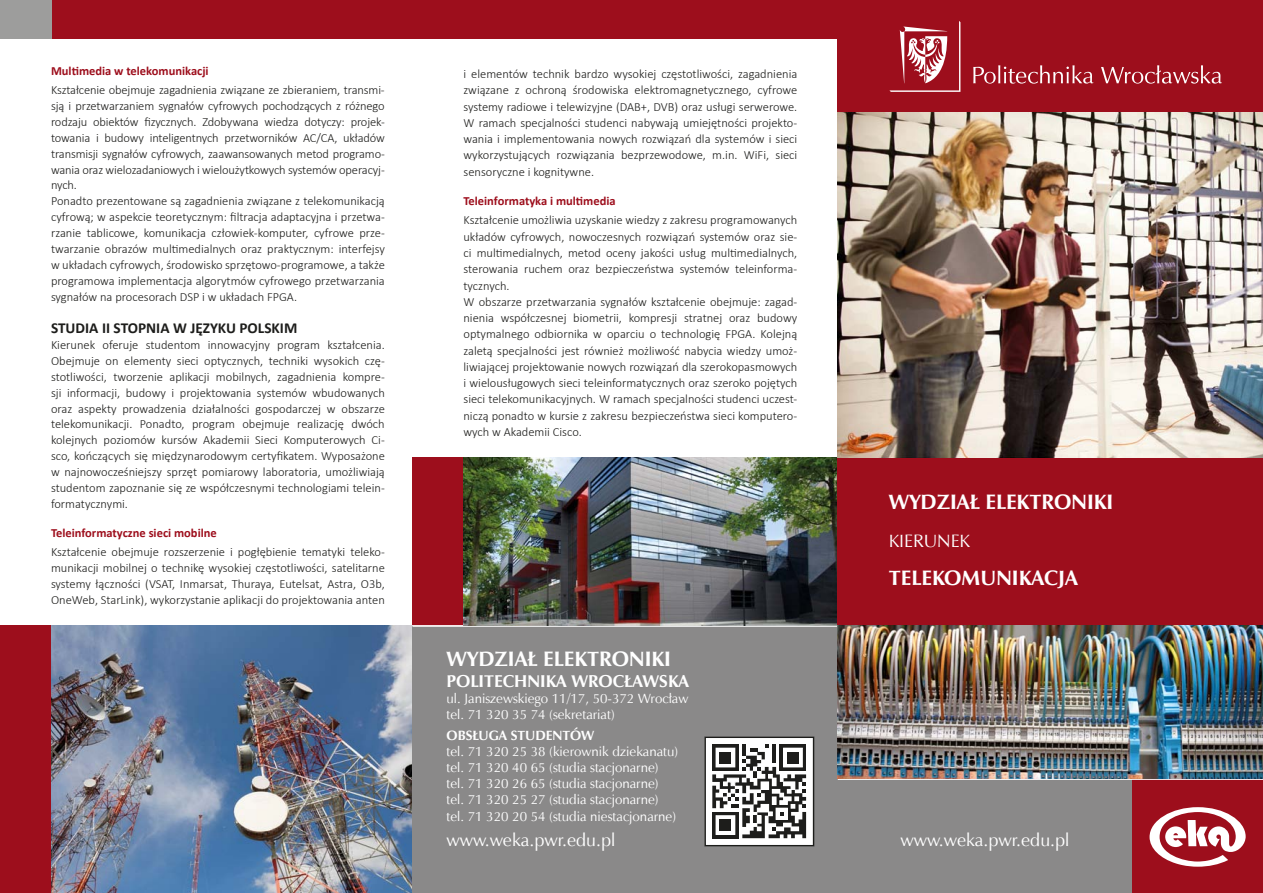
<style>
.page{position:relative;width:1263px;height:893px;background:#fff}
.page>*{position:absolute;margin:0;border:0;box-sizing:border-box;transform-origin:0 0}
.t1{font:700 21px "Zapf Humnst EU";color:#fff}
.t2{font:18px "Zapf Humnst EU";color:#fff}
.t3{font:700 17.25px "Zapf Humnst EU";color:#fff}
.t4{font:700 15.3px "Calibri";color:#1d1d1b}
.t5{font:13.5px/16.2px "Zapf Humnst EU";color:#fff}
.t6{font:700 13.5px "Zapf Humnst EU";color:#fff}
.t7{font:300 12.45px/15.9px "Calibri";color:#1d1d1b;text-align:justify}
.t8{font:700 12.45px "Calibri";color:#9d0e1c}
</style>
<div class="page">
<div style="left:0;top:0;width:1263px;height:38px;background:#9d0e1c"></div>
<div style="left:0;top:625px;width:1263px;height:268px;background:#9d0e1c"></div>
<div style="left:412px;top:457px;width:851px;height:436px;background:#9d0e1c"></div>
<img style="left:51px;top:625px;width:361px;height:268px">
<div style="left:0;top:0;width:51px;height:38px;background:#9d9d9c"></div>
<div style="left:412px;top:627px;width:426px;height:266px;background:#8a8989"></div>
<hr style="left:412px;top:625px;width:426px;height:2px;background:#fff">
<img style="left:463px;top:457px;width:375px;height:168px">
<div style="left:705px;top:737px;width:109px;height:109px;background:#fff"></div>
<svg style="left:712px;top:744px;width:94px;height:94px"></svg>
<div style="left:704px;top:736px;width:110px;height:110px;border:2px solid #1d1d1b"></div>
<div style="left:838px;top:0;width:425px;height:893px;background:#9d0e1c"></div>
<svg style="left:889px;top:21px;width:71px;height:71px"></svg>
<svg style="left:973px;top:65px;width:249px;height:19px"></svg>
<img style="left:838px;top:113px;width:425px;height:344px">
<div style="left:838px;top:778px;width:294px;height:115px;background:#8a8989"></div>
<svg style="left:1149px;top:807px;width:97px;height:60px"></svg>
<hr style="left:838px;top:778px;width:425px;height:2px;background:#fff">
<img style="left:838px;top:625px;width:425px;height:153px">
<p class="t8" style="left:51px;top:62px;width:159px">Multimedia w telekomunikacji</p>
<p class="t7" style="left:51px;top:82px;width:335px;text-align:left">Kształcenie obejmuje zagadnienia związane ze zbieraniem, transmi&shy;sją i przetwarzaniem sygnałów cyfrowych pochodzących z różnego rodzaju obiektów fizycznych. Zdobywana wiedza dotyczy: projek&shy;towania i budowy inteligentnych przetworników AC/CA, układów transmisji sygnałów cyfrowych, zaawansowanych metod programo&shy;wania oraz wielozadaniowych i wieloużytkowych systemów operacyj&shy;nych.<br>Ponadto prezentowane są zagadnienia związane z telekomunikacją cyfrową; w aspekcie teoretycznym: filtracja adaptacyjna i przetwa&shy;rzanie tablicowe, komunikacja człowiek-komputer, cyfrowe prze&shy;twarzanie obrazów multimedialnych oraz praktycznym: interfejsy w układach cyfrowych, środowisko sprzętowo-programowe, a także programowa implementacja algorytmów cyfrowego przetwarzania sygnałów na procesorach DSP i w układach FPGA.</p>
<p class="t4" style="left:51px;top:317px;width:248px">STUDIA II STOPNIA W JĘZYKU POLSKIM</p>
<p class="t7" style="left:51px;top:337px;width:335px">Kierunek oferuje studentom innowacyjny program kształcenia.<br>Obejmuje on elementy sieci optycznych, techniki wysokich czę&shy;stotliwości, tworzenie aplikacji mobilnych, zagadnienia kompre&shy;sji informacji, budowy i projektowania systemów wbudowanych oraz aspekty prowadzenia działalności gospodarczej w obszarze telekomunikacji. Ponadto, program obejmuje realizację dwóch kolejnych poziomów kursów Akademii Sieci Komputerowych Ci&shy;sco, kończących się międzynarodowym certyfikatem. Wyposażone w najnowocześniejszy sprzęt pomiarowy laboratoria, umożliwiają studentom zapoznanie się ze współczesnymi technologiami telein&shy;formatycznymi.</p>
<p class="t8" style="left:51px;top:524px;width:167px">Teleinformatyczne sieci mobilne</p>
<p class="t7" style="left:51px;top:544px;width:335px">Kształcenie obejmuje rozszerzenie i pogłębienie tematyki teleko&shy;munikacji mobilnej o technikę wysokiej częstotliwości, satelitarne systemy łączności (VSAT, Inmarsat, Thuraya, Eutelsat, Astra, O3b, OneWeb, StarLink), wykorzystanie aplikacji do projektowania anten</p>
<p class="t7" style="left:463px;top:66px;width:335px">i elementów technik bardzo wysokiej częstotliwości, zagadnienia związane z ochroną środowiska elektromagnetycznego, cyfrowe systemy radiowe i telewizyjne (DAB+, DVB) oraz usługi serwerowe.<br>W ramach specjalności studenci nabywają umiejętności projekto&shy;wania i implementowania nowych rozwiązań dla systemów i sieci wykorzystujących rozwiązania bezprzewodowe, m.in. WiFi, sieci sensoryczne i kognitywne.</p>
<p class="t8" style="left:463px;top:192px;width:154px">Teleinformatyka i multimedia</p>
<p class="t7" style="left:463px;top:212px;width:335px;text-align:left">Kształcenie umożliwia uzyskanie wiedzy z zakresu programowanych układów cyfrowych, nowoczesnych rozwiązań systemów oraz sie&shy;ci multimedialnych, metod oceny jakości usług multimedialnych, sterowania ruchem oraz bezpieczeństwa systemów teleinforma&shy;tycznych.<br>W obszarze przetwarzania sygnałów kształcenie obejmuje: zagad&shy;nienia współczesnej biometrii, kompresji stratnej oraz budowy optymalnego odbiornika w oparciu o technologię FPGA. Kolejną zaletą specjalności jest również możliwość nabycia wiedzy umoż&shy;liwiającej projektowanie nowych rozwiązań dla szerokopasmowych i wielousługowych sieci teleinformatycznych oraz szeroko pojętych sieci telekomunikacyjnych. W ramach specjalności studenci uczest&shy;niczą ponadto w kursie z zakresu bezpieczeństwa sieci komputero&shy;wych w Akademii Cisco.</p>
<h1 class="t1" style="left:889px;top:489px;width:226px">WYDZIAŁ ELEKTRONIKI</h1>
<h2 class="t2" style="left:889px;top:529px;width:83px">KIERUNEK</h2>
<h1 class="t1" style="left:889px;top:565px;width:190px">TELEKOMUNIKACJA</h1>
<h1 class="t1" style="left:446px;top:646px;width:226px">WYDZIAŁ ELEKTRONIKI</h1>
<h3 class="t3" style="left:446px;top:670px;width:244px">POLITECHNIKA WROCŁAWSKA</h3>
<p class="t5" style="left:446px;top:691px;width:243px">ul. Janiszewskiego 11/17, 50-372 Wrocław tel. 71 320 35 74 (sekretariat)</p>
<p class="t6" style="left:446px;top:727px;width:149px">OBSŁUGA STUDENTÓW</p>
<p class="t5" style="left:446px;top:743px;width:233px">tel. 71 320 25 38 (kierownik dziekanatu) tel. 71 320 40 65 (studia stacjonarne) tel. 71 320 26 65 (studia stacjonarne) tel. 71 320 25 27 (studia stacjonarne) tel. 71 320 20 54 (studia niestacjonarne)</p>
<h2 class="t2" style="left:446px;top:829px;width:170px">www.weka.pwr.edu.pl</h2>
<h2 class="t2" style="left:900px;top:829px;width:170px">www.weka.pwr.edu.pl</h2>
</div>
